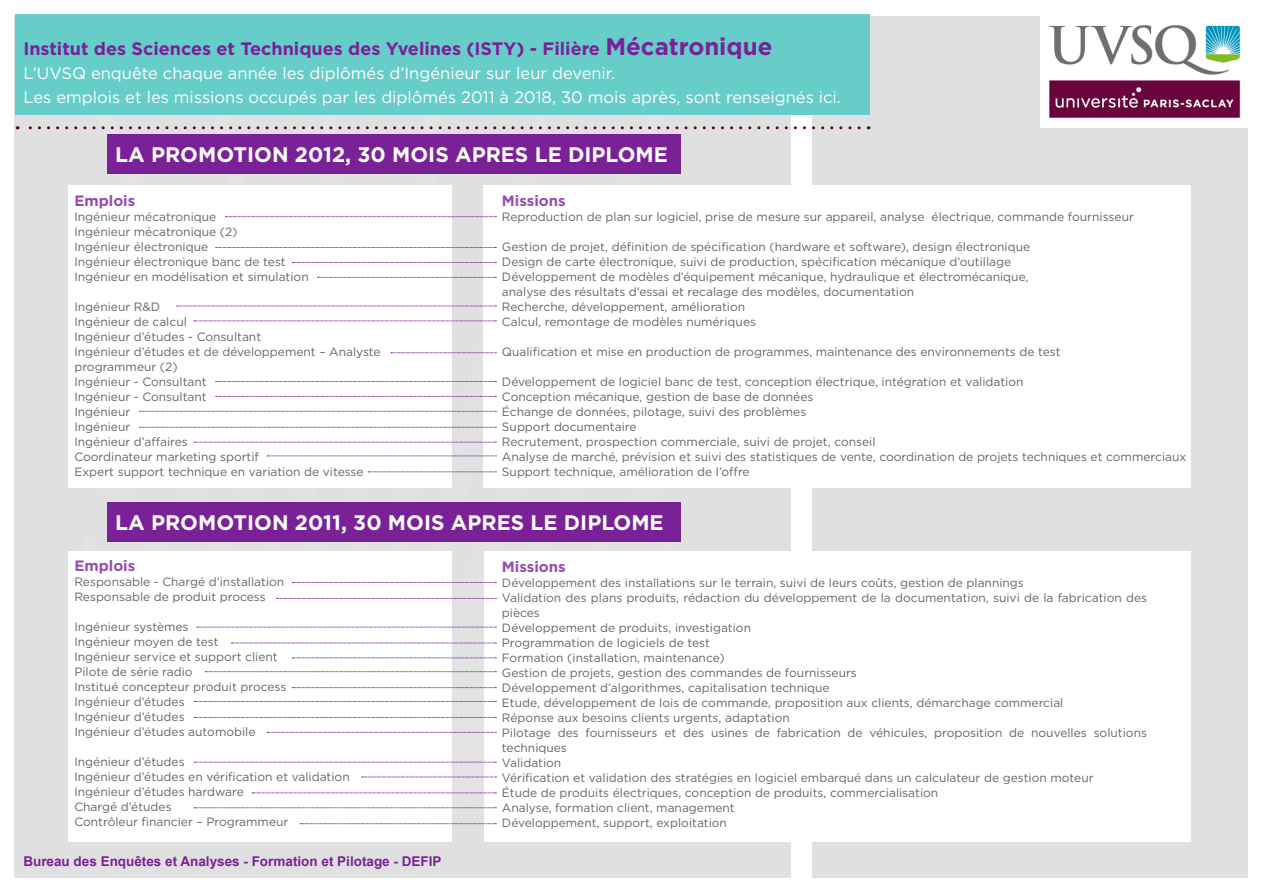
<style>
.page{position:relative;width:1263px;height:893px;background:#fff}
.page>*{position:absolute;margin:0;border:0;box-sizing:border-box;transform-origin:0 0}
.t1{font:700 21px "Gotham";color:#fff}
.t2{font:700 18px "Gotham";color:#7b2198}
.t3{font:16.5px "Gotham";color:#fff}
.t4{font:700 15px "Gotham";color:#954ead}
.t5{font:700 13.5px "Arial";color:#7b2198}
.t6{font:12px/15px "Gotham";color:#646567}
.s1{font-size:24px}
</style>
<div class="page">
<div style="left:15px;top:16px;width:776px;height:861px;background:#e0e0e1"></div>
<div style="left:812px;top:16px;width:436px;height:861px;background:#e0e0e1"></div>
<img style="left:1041px;top:16px;width:207px;height:112px">
<img style="left:309px;top:129px;width:37px;height:413px">
<img style="left:415px;top:129px;width:37px;height:413px">
<img style="left:204px;top:129px;width:34px;height:57px">
<img style="left:522px;top:129px;width:35px;height:57px">
<img style="left:109px;top:173px;width:44px;height:13px">
<img style="left:238px;top:173px;width:37px;height:369px">
<img style="left:487px;top:173px;width:36px;height:369px">
<img style="left:608px;top:173px;width:44px;height:13px">
<img style="left:273px;top:488px;width:37px;height:54px">
<img style="left:451px;top:320px;width:37px;height:489px">
<div style="left:484px;top:551px;width:707px;height:291px;background:#fff"></div>
<div style="left:68px;top:551px;width:384px;height:291px;background:#fff"></div>
<div style="left:483px;top:186px;width:708px;height:302px;background:#fff"></div>
<div style="left:68px;top:186px;width:384px;height:302px;background:#fff"></div>
<div style="left:15px;top:15px;width:855px;height:100px;background:#66cdc8"></div>
<svg style="left:17px;top:126px;width:842px;height:3px"></svg>
<svg style="left:216px;top:247px;width:280px;height:1px"></svg>
<svg style="left:391px;top:353px;width:105px;height:1px"></svg>
<svg style="left:226px;top:216px;width:270px;height:1px"></svg>
<svg style="left:216px;top:396px;width:280px;height:1px"></svg>
<svg style="left:140px;top:427px;width:356px;height:1px"></svg>
<svg style="left:140px;top:411px;width:356px;height:1px"></svg>
<div style="left:107px;top:134px;width:573px;height:39px;background:#7b2198"></div>
<svg style="left:368px;top:472px;width:128px;height:1px"></svg>
<svg style="left:177px;top:306px;width:319px;height:1px"></svg>
<svg style="left:216px;top:381px;width:280px;height:1px"></svg>
<svg style="left:194px;top:442px;width:302px;height:1px"></svg>
<svg style="left:267px;top:456px;width:229px;height:1px"></svg>
<svg style="left:197px;top:627px;width:299px;height:1px"></svg>
<svg style="left:267px;top:732px;width:229px;height:1px"></svg>
<svg style="left:292px;top:582px;width:204px;height:1px"></svg>
<svg style="left:194px;top:762px;width:302px;height:1px"></svg>
<svg style="left:252px;top:793px;width:244px;height:1px"></svg>
<svg style="left:362px;top:777px;width:134px;height:1px"></svg>
<div style="left:107px;top:502px;width:573px;height:39px;background:#7b2198"></div>
<svg style="left:277px;top:598px;width:219px;height:1px"></svg>
<svg style="left:205px;top:671px;width:291px;height:1px"></svg>
<svg style="left:194px;top:807px;width:302px;height:1px"></svg>
<svg style="left:292px;top:262px;width:204px;height:1px"></svg>
<svg style="left:318px;top:277px;width:178px;height:1px"></svg>
<svg style="left:194px;top:321px;width:302px;height:1px"></svg>
<svg style="left:231px;top:643px;width:265px;height:1px"></svg>
<svg style="left:292px;top:658px;width:204px;height:1px"></svg>
<svg style="left:300px;top:823px;width:196px;height:1px"></svg>
<svg style="left:194px;top:717px;width:302px;height:1px"></svg>
<svg style="left:194px;top:701px;width:302px;height:1px"></svg>
<svg style="left:292px;top:687px;width:204px;height:1px"></svg>
<p class="t2" style="left:23px;top:37px;width:750px">Institut des Sciences et Techniques des Yvelines (ISTY) - Filière <span class="s1">Mécatronique</span></p>
<p class="t3" style="left:23px;top:63px;width:593px">L’UVSQ enquête chaque année les diplômés d’Ingénieur sur leur devenir.</p>
<p class="t3" style="left:23px;top:87px;width:819px">Les emplois et les missions occupés par les diplômés 2011 à 2018, 30 mois après, sont renseignés ici.</p>
<p class="t1" style="left:115px;top:141px;width:554px">LA PROMOTION 2012, 30 MOIS APRES LE DIPLOME</p>
<p class="t4" style="left:74px;top:190px;width:62px">Emplois</p>
<p class="t6" style="left:74px;top:209px;width:143px">Ingénieur mécatronique</p>
<p class="t6" style="left:74px;top:224px;width:165px">Ingénieur mécatronique (2)</p>
<p class="t6" style="left:74px;top:239px;width:135px">Ingénieur électronique</p>
<p class="t6" style="left:74px;top:254px;width:213px">Ingénieur électronique banc de test</p>
<p class="t6" style="left:74px;top:269px;width:236px">Ingénieur en modélisation et simulation</p>
<p class="t6" style="left:74px;top:299px;width:87px">Ingénieur R&amp;D</p>
<p class="t6" style="left:74px;top:314px;width:114px">Ingénieur de calcul</p>
<p class="t6" style="left:74px;top:329px;width:188px">Ingénieur d’études - Consultant</p>
<p class="t6" style="left:74px;top:344px;width:308px">Ingénieur d’études et de développement – Analyste programmeur (2)</p>
<p class="t6" style="left:74px;top:374px;width:134px">Ingénieur - Consultant</p>
<p class="t6" style="left:74px;top:389px;width:134px">Ingénieur - Consultant</p>
<p class="t6" style="left:74px;top:404px;width:57px">Ingénieur</p>
<p class="t6" style="left:74px;top:419px;width:57px">Ingénieur</p>
<p class="t6" style="left:74px;top:434px;width:115px">Ingénieur d’affaires</p>
<p class="t6" style="left:74px;top:449px;width:186px">Coordinateur marketing sportif</p>
<p class="t6" style="left:74px;top:464px;width:291px">Expert support technique en variation de vitesse</p>
<p class="t4" style="left:502px;top:191px;width:65px">Missions</p>
<p class="t6" style="left:502px;top:209px;width:633px">Reproduction de plan sur logiciel, prise de mesure sur appareil, analyse électrique, commande fournisseur</p>
<p class="t6" style="left:502px;top:239px;width:530px">Gestion de projet, définition de spécification (hardware et software), design électronique</p>
<p class="t6" style="left:502px;top:254px;width:511px">Design de carte électronique, suivi de production, spécification mécanique d’outillage</p>
<p class="t6" style="left:502px;top:269px;width:528px">Développement de modèles d’équipement mécanique, hydraulique et électromécanique,</p>
<p class="t6" style="left:502px;top:284px;width:414px">analyse des résultats d’essai et recalage des modèles, documentation</p>
<p class="t6" style="left:502px;top:299px;width:245px">Recherche, développement, amélioration</p>
<p class="t6" style="left:502px;top:314px;width:256px">Calcul, remontage de modèles numériques</p>
<p class="t6" style="left:502px;top:344px;width:560px">Qualification et mise en production de programmes, maintenance des environnements de test</p>
<p class="t6" style="left:502px;top:374px;width:523px">Développement de logiciel banc de test, conception électrique, intégration et validation</p>
<p class="t6" style="left:502px;top:389px;width:313px">Conception mécanique, gestion de base de données</p>
<p class="t6" style="left:502px;top:404px;width:306px">Échange de données, pilotage, suivi des problèmes</p>
<p class="t6" style="left:502px;top:419px;width:136px">Support documentaire</p>
<p class="t6" style="left:502px;top:434px;width:375px">Recrutement, prospection commerciale, suivi de projet, conseil</p>
<p class="t6" style="left:502px;top:449px;width:686px">Analyse de marché, prévision et suivi des statistiques de vente, coordination de projets techniques et commerciaux</p>
<p class="t6" style="left:502px;top:464px;width:249px">Support technique, amélioration de l’offre</p>
<p class="t1" style="left:115px;top:509px;width:550px">LA PROMOTION 2011, 30 MOIS APRES LE DIPLOME</p>
<p class="t4" style="left:74px;top:556px;width:62px">Emplois</p>
<p class="t6" style="left:74px;top:574px;width:211px">Responsable - Chargé d’installation</p>
<p class="t6" style="left:74px;top:589px;width:193px">Responsable de produit process</p>
<p class="t6" style="left:74px;top:619px;width:116px">Ingénieur systèmes</p>
<p class="t6" style="left:74px;top:634px;width:146px">Ingénieur moyen de test</p>
<p class="t6" style="left:74px;top:649px;width:205px">Ingénieur service et support client</p>
<p class="t6" style="left:74px;top:664px;width:120px">Pilote de série radio</p>
<p class="t6" style="left:74px;top:679px;width:214px">Institué concepteur produit process</p>
<p class="t6" style="left:74px;top:694px;width:112px">Ingénieur d’études</p>
<p class="t6" style="left:74px;top:709px;width:112px">Ingénieur d’études</p>
<p class="t6" style="left:74px;top:724px;width:183px">Ingénieur d’études automobile</p>
<p class="t6" style="left:74px;top:754px;width:112px">Ingénieur d’études</p>
<p class="t6" style="left:74px;top:769px;width:277px">Ingénieur d’études en vérification et validation</p>
<p class="t6" style="left:74px;top:784px;width:171px">Ingénieur d’études hardware</p>
<p class="t6" style="left:74px;top:799px;width:99px">Chargé d’études</p>
<p class="t6" style="left:74px;top:814px;width:216px">Contrôleur financier – Programmeur</p>
<p class="t5" style="left:23px;top:852px;width:420px">Bureau des Enquêtes et Analyses - Formation et Pilotage - DEFIP</p>
<p class="t4" style="left:502px;top:557px;width:65px">Missions</p>
<p class="t6" style="left:502px;top:575px;width:523px">Développement des installations sur le terrain, suivi de leurs coûts, gestion de plannings</p>
<p class="t6" style="left:502px;top:590px;width:647px">Validation des plans produits, rédaction du développement de la documentation, suivi de la fabrication des pièces</p>
<p class="t6" style="left:502px;top:620px;width:251px">Développement de produits, investigation</p>
<p class="t6" style="left:502px;top:635px;width:209px">Programmation de logiciels de test</p>
<p class="t6" style="left:502px;top:650px;width:224px">Formation (installation, maintenance)</p>
<p class="t6" style="left:502px;top:665px;width:356px">Gestion de projets, gestion des commandes de fournisseurs</p>
<p class="t6" style="left:502px;top:680px;width:329px">Développement d’algorithmes, capitalisation technique</p>
<p class="t6" style="left:502px;top:695px;width:563px">Etude, développement de lois de commande, proposition aux clients, démarchage commercial</p>
<p class="t6" style="left:502px;top:710px;width:289px">Réponse aux besoins clients urgents, adaptation</p>
<p class="t6" style="left:502px;top:725px;width:647px">Pilotage des fournisseurs et des usines de fabrication de véhicules, proposition de nouvelles solutions techniques</p>
<p class="t6" style="left:502px;top:755px;width:61px">Validation</p>
<p class="t6" style="left:502px;top:770px;width:593px">Vérification et validation des stratégies en logiciel embarqué dans un calculateur de gestion moteur</p>
<p class="t6" style="left:502px;top:785px;width:438px">Étude de produits électriques, conception de produits, commercialisation</p>
<p class="t6" style="left:502px;top:800px;width:234px">Analyse, formation client, management</p>
<p class="t6" style="left:502px;top:815px;width:227px">Développement, support, exploitation</p>
</div>
